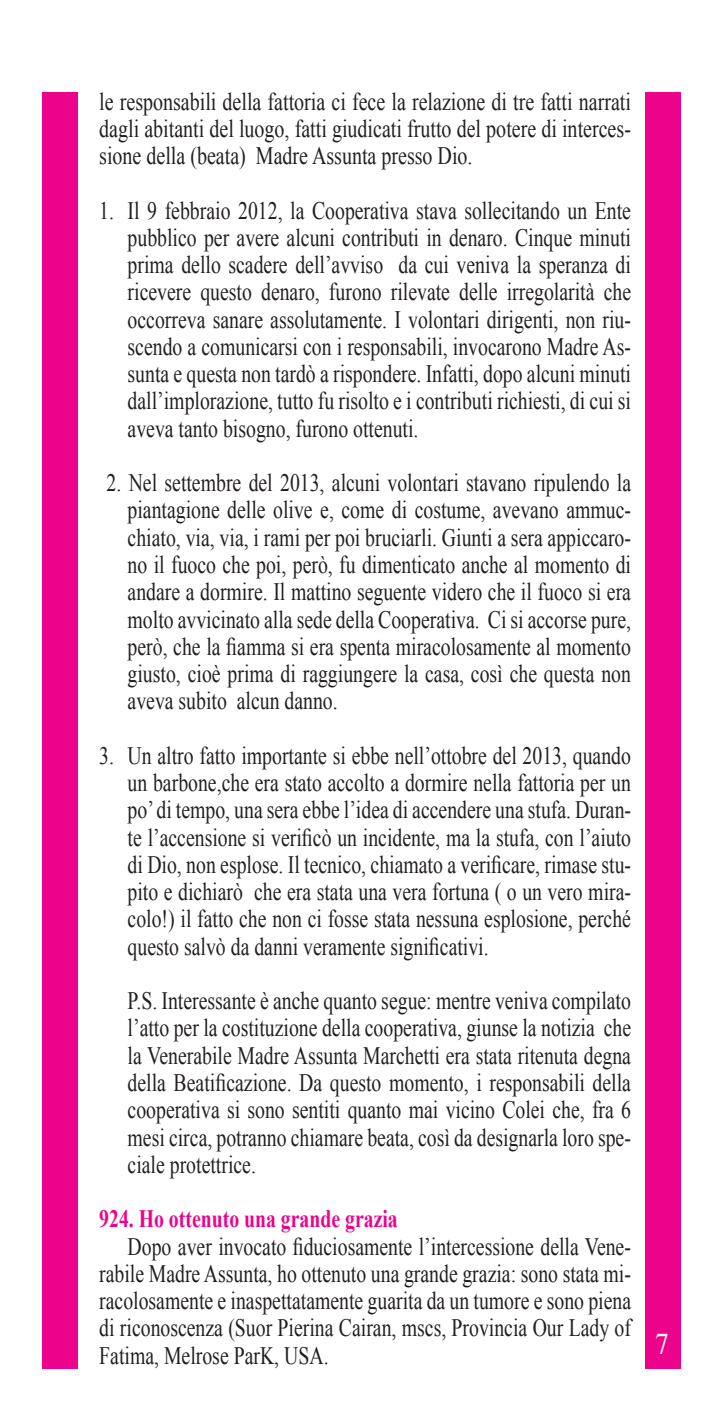
<style>
.page{position:relative;width:709px;height:1418px;background:#fff}
.page>*{position:absolute;margin:0;border:0;box-sizing:border-box;transform-origin:0 0}
.t1{font:30px "Times";color:#fff;scale:.9 1}
.t2{font:25px/27.2px "Times New Roman";color:#231f20;text-align:justify;scale:.79 1}
.t3{font:25px/27.2px "Times New Roman";color:#231f20;text-align:justify;scale:.8 1}
.t4{font:700 25px "Times New Roman";color:#ed028c;scale:.79 1}
</style>
<div class="page">
<div style="left:43px;top:92px;width:35px;height:1276px;background:#ed028c"></div>
<div style="left:645px;top:92px;width:35px;height:1276px;background:#ed028c"></div>
<p class="t3" style="left:99px;top:87px;width:666px">le responsabili della fattoria ci fece la relazione di tre fatti narrati dagli abitanti del luogo, fatti giudicati frutto del potere di interces&shy;sione della (beata) Madre Assunta presso Dio.</p>
<p class="t2" style="left:128px;top:196px;width:639px;text-indent:-28px">1. Il 9 febbraio 2012, la Cooperativa stava sollecitando un Ente pubblico per avere alcuni contributi in denaro. Cinque minuti prima dello scadere dell’avviso da cui veniva la speranza di ricevere questo denaro, furono rilevate delle irregolarità che occorreva sanare assolutamente. I volontari dirigenti, non riu&shy;scendo a comunicarsi con i responsabili, invocarono Madre As&shy;sunta e questa non tardò a rispondere. Infatti, dopo alcuni minuti dall’implorazione, tutto fu risolto e i contributi richiesti, di cui si aveva tanto bisogno, furono ottenuti.</p>
<p class="t2" style="left:128px;top:469px;width:639px;text-indent:-21px">2. Nel settembre del 2013, alcuni volontari stavano ripulendo la piantagione delle olive e, come di costume, avevano ammuc&shy;chiato, via, via, i rami per poi bruciarli. Giunti a sera appiccaro&shy;no il fuoco che poi, però, fu dimenticato anche al momento di andare a dormire. Il mattino seguente videro che il fuoco si era molto avvicinato alla sede della Cooperativa. Ci si accorse pure, però, che la fiamma si era spenta miracolosamente al momento giusto, cioè prima di raggiungere la casa, così che questa non aveva subito alcun danno.</p>
<p class="t2" style="left:128px;top:741px;width:639px;text-indent:-28px">3. Un altro fatto importante si ebbe nell’ottobre del 2013, quando un barbone,che era stato accolto a dormire nella fattoria per un po’ di tempo, una sera ebbe l’idea di accendere una stufa. Duran&shy;te l’accensione si verificò un incidente, ma la stufa, con l’aiuto di Dio, non esplose. Il tecnico, chiamato a verificare, rimase stu&shy;pito e dichiarò che era stata una vera fortuna ( o un vero mira&shy;colo!) il fatto che non ci fosse stata nessuna esplosione, perché questo salvò da danni veramente significativi.</p>
<p class="t2" style="left:128px;top:986px;width:639px">P.S. Interessante è anche quanto segue: mentre veniva compilato l’atto per la costituzione della cooperativa, giunse la notizia che la Venerabile Madre Assunta Marchetti era stata ritenuta degna della Beatificazione. Da questo momento, i responsabili della cooperativa si sono sentiti quanto mai vicino Colei che, fra 6 mesi circa, potranno chiamare beata, così da designarla loro spe&shy;ciale protettrice.</p>
<p class="t4" style="left:99px;top:1201px;width:379px">924. Ho ottenuto una grande grazia</p>
<p class="t2" style="left:99px;top:1232px;width:674px;text-indent:28px">Dopo aver invocato fiduciosamente l’intercessione della Vene&shy;rabile Madre Assunta, ho ottenuto una grande grazia: sono stata mi&shy;racolosamente e inaspettatamente guarita da un tumore e sono piena di riconoscenza (Suor Pierina Cairan, mscs, Provincia Our Lady of Fatima, Melrose ParK, USA.</p>
<p class="t1" style="left:655px;top:1315px;width:16px">7</p>
</div>
